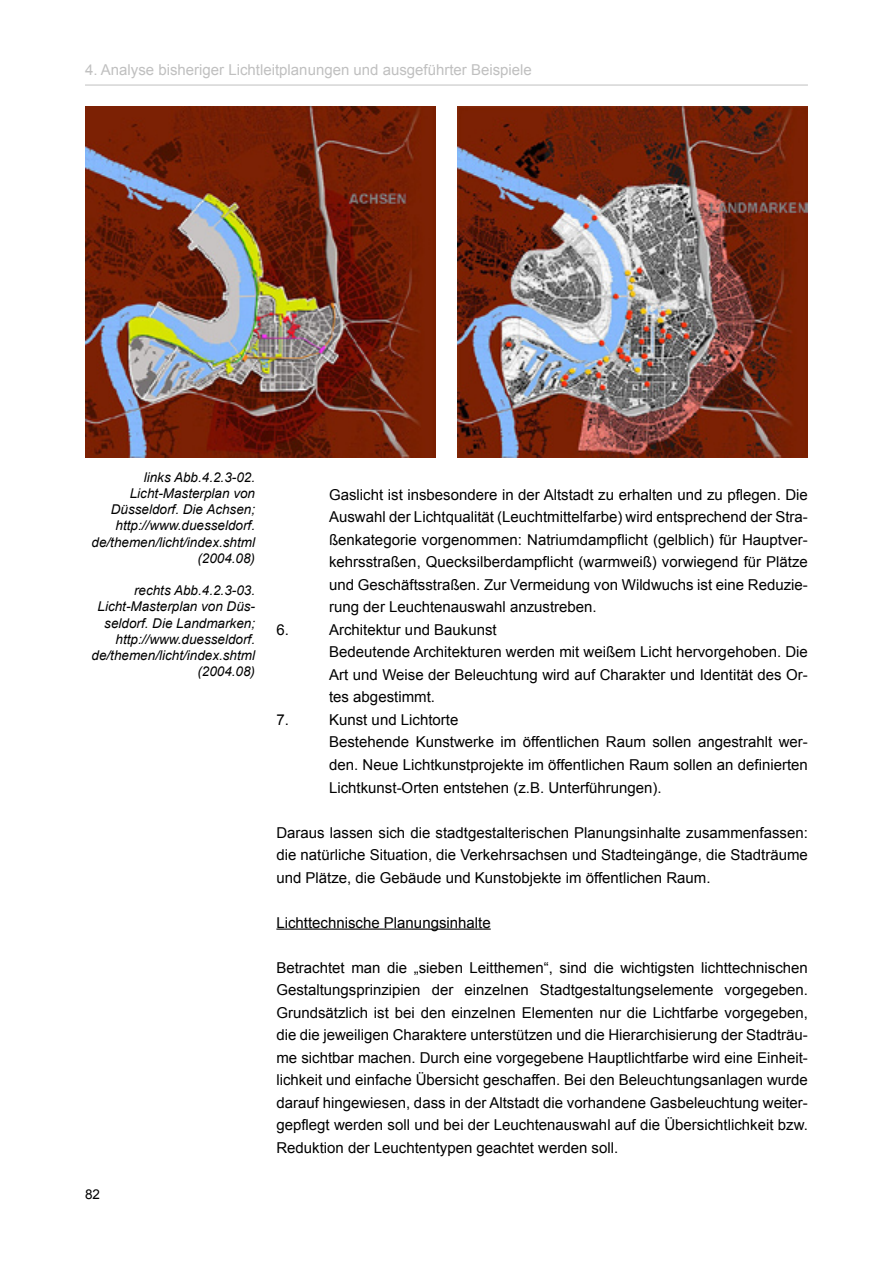
<style>
.page{position:relative;width:893px;height:1263px;background:#fff}
.page>*{position:absolute;margin:0;border:0;box-sizing:border-box;transform-origin:0 0}
.t1{font:15px/22.5px "Arial";color:#000;text-align:justify}
.t2{font:15px "Arial";color:#c0c0c0}
.t3{font:italic 13.5px/16.2px "Arial";color:#000;text-align:right}
.t4{font:13.5px "Arial";color:#000}
</style>
<div class="page">
<hr style="left:85px;top:85px;width:723px;height:1px;background:#c0c0c0">
<hr style="left:276px;top:928px;width:215px;height:2px;background:#000">
<img style="left:85px;top:106px;width:351px;height:351px">
<img style="left:457px;top:106px;width:351px;height:351px">
<p class="t2" style="left:85px;top:60px;width:448px">4. Analyse bisheriger Lichtleitplanungen und ausgeführter Beispiele</p>
<p class="t3" style="left:92px;top:469px;width:165px">links Abb.4.2.3-02.<br>Licht-Masterplan von<br>Düsseldorf. Die Achsen; http://www.duesseldorf. de/themen/licht/index.shtml (2004.08)</p>
<p class="t3" style="left:92px;top:583px;width:165px">rechts Abb.4.2.3-03.<br>Licht-Masterplan von Düs&shy;seldorf. Die Landmarken; http://www.duesseldorf. de/themen/licht/index.shtml (2004.08)</p>
<p class="t4" style="left:85px;top:1185px;width:17px">82</p>
<p class="t1" style="left:329px;top:484px;width:480px">Gaslicht ist insbesondere in der Altstadt zu erhalten und zu pflegen. Die Auswahl der Lichtqualität (Leuchtmittelfarbe) wird entsprechend der Stra&shy;ßenkategorie vorgenommen: Natriumdampflicht (gelblich) für Hauptver&shy;kehrsstraßen, Quecksilberdampflicht (warmweiß) vorwiegend für Plätze und Geschäftsstraßen. Zur Vermeidung von Wildwuchs ist eine Reduzie&shy;rung der Leuchtenauswahl anzustreben.</p>
<p class="t1" style="left:276px;top:619px;width:14px">6.</p>
<p class="t1" style="left:329px;top:619px;width:480px;text-align:left">Architektur und Baukunst<br>Bedeutende Architekturen werden mit weißem Licht hervorgehoben. Die Art und Weise der Beleuchtung wird auf Charakter und Identität des Or&shy;tes abgestimmt.</p>
<p class="t1" style="left:276px;top:709px;width:14px">7.</p>
<p class="t1" style="left:329px;top:709px;width:480px;text-align:left">Kunst und Lichtorte<br>Bestehende Kunstwerke im öffentlichen Raum sollen angestrahlt wer&shy;den. Neue Lichtkunstprojekte im öffentlichen Raum sollen an definierten Lichtkunst-Orten entstehen (z.B. Unterführungen).</p>
<p class="t1" style="left:276px;top:821px;width:533px">Daraus lassen sich die stadtgestalterischen Planungsinhalte zusammenfassen: die natürliche Situation, die Verkehrsachsen und Stadteingänge, die Stadträume und Plätze, die Gebäude und Kunstobjekte im öffentlichen Raum.</p>
<p class="t1" style="left:276px;top:911px;width:216px">Lichttechnische Planungsinhalte</p>
<p class="t1" style="left:276px;top:956px;width:533px">Betrachtet man die „sieben Leitthemen“, sind die wichtigsten lichttechnischen Gestaltungsprinzipien der einzelnen Stadtgestaltungselemente vorgegeben.<br>Grundsätzlich ist bei den einzelnen Elementen nur die Lichtfarbe vorgegeben, die die jeweiligen Charaktere unterstützen und die Hierarchisierung der Stadträu&shy;me sichtbar machen. Durch eine vorgegebene Hauptlichtfarbe wird eine Einheit&shy;lichkeit und einfache Übersicht geschaffen. Bei den Beleuchtungsanlagen wurde darauf hingewiesen, dass in der Altstadt die vorhandene Gasbeleuchtung weiter&shy;gepflegt werden soll und bei der Leuchtenauswahl auf die Übersichtlichkeit bzw.<br>Reduktion der Leuchtentypen geachtet werden soll.</p>
</div>
